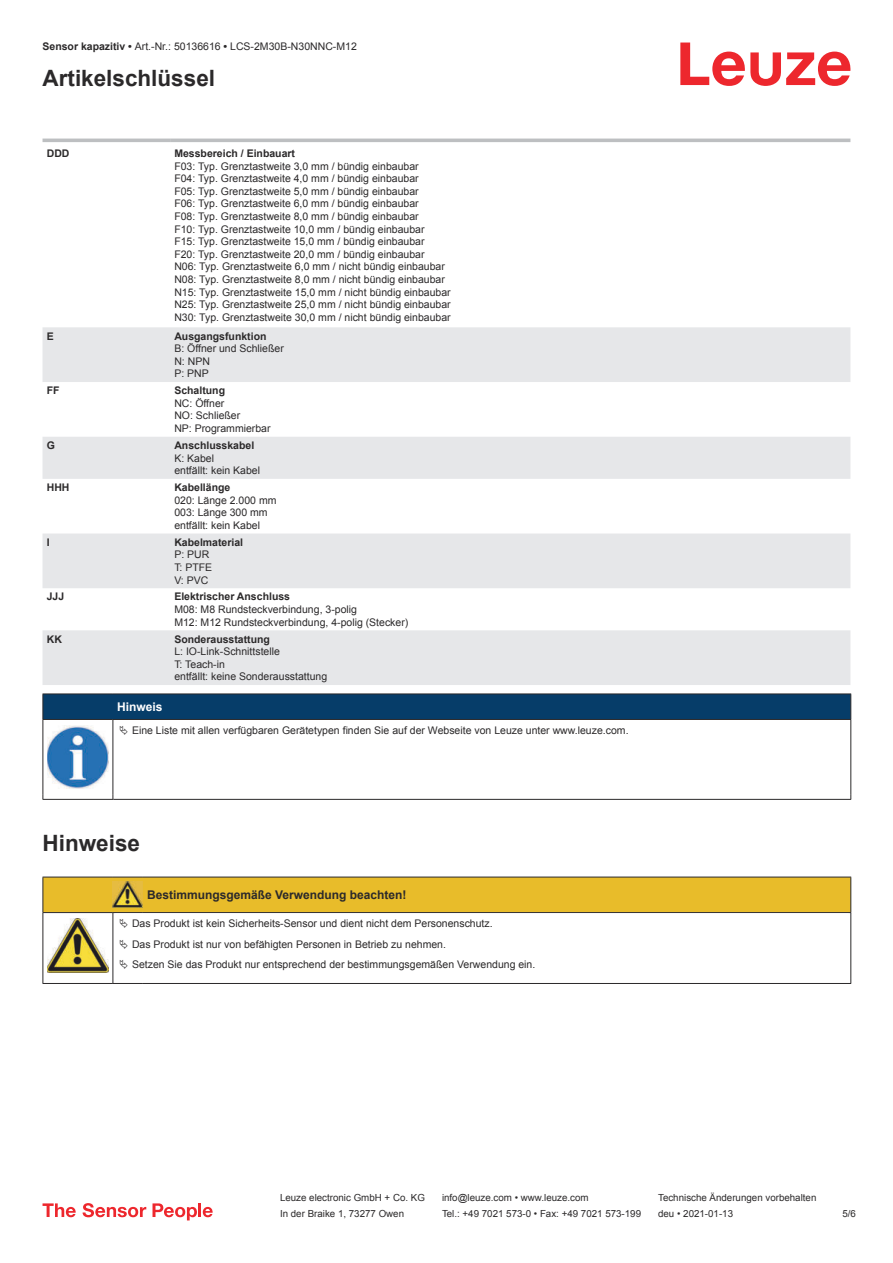
<style>
.page{position:relative;width:893px;height:1263px;background:#fff}
.page>*{position:absolute;margin:0;border:0;box-sizing:border-box;transform-origin:0 0}
.t1{font:700 22.5px "Arial";color:#2b292a}
.t2{font:700 12px "Arial";color:#2b292a}
.t3{font:700 12px "Arial";color:#fff}
.t4{font:10.5px/12.6px "Arial";color:#2b292a}
.t5{font:700 10.5px "Arial";color:#2b292a}
.t6{font:9.75px "Arial";color:#2b292a}
.s1{font-weight:700}
</style>
<div class="page">
<svg style="left:680px;top:43px;width:170px;height:43px"></svg>
<svg style="left:43px;top:327px;width:807px;height:358px;fill:#e6e7e9"></svg>
<hr style="left:43px;top:139px;width:127px;height:3px;background:#bdbfc1">
<hr style="left:170px;top:139px;width:680px;height:3px;background:#bdbfc1">
<svg style="left:43px;top:1203px;width:33px;height:14px"></svg>
<svg style="left:83px;top:1203px;width:63px;height:14px"></svg>
<svg style="left:153px;top:1203px;width:44px;height:17px"></svg>
<hr style="left:198px;top:1203px;width:3px;height:14px;background:#ed272d">
<svg style="left:203px;top:1207px;width:10px;height:10px"></svg>
<svg style="left:44px;top:720px;width:806px;height:79px"></svg>
<hr style="left:43px;top:693px;width:70px;height:1px;background:#2b292a">
<hr style="left:43px;top:719px;width:70px;height:1px;background:#2b292a">
<hr style="left:113px;top:693px;width:738px;height:1px;background:#2b292a">
<div style="left:43px;top:694px;width:808px;height:25px;background:#063d69"></div>
<hr style="left:113px;top:719px;width:738px;height:1px;background:#2b292a">
<hr style="left:43px;top:720px;width:1px;height:75px;background:#2b292a">
<hr style="left:113px;top:720px;width:1px;height:75px;background:#2b292a">
<hr style="left:850px;top:720px;width:1px;height:75px;background:#2b292a">
<hr style="left:43px;top:799px;width:70px;height:1px;background:#2b292a">
<hr style="left:113px;top:799px;width:738px;height:1px;background:#2b292a">
<img style="left:47px;top:726px;width:61px;height:63px">
<div style="left:115px;top:720px;width:734px;height:21px;background:#fff"></div>
<hr style="left:43px;top:983px;width:70px;height:1px;background:#2b292a">
<hr style="left:113px;top:983px;width:30px;height:1px;background:#2b292a">
<hr style="left:143px;top:983px;width:708px;height:1px;background:#2b292a">
<svg style="left:43px;top:877px;width:808px;height:106px"></svg>
<p class="t4" style="left:43px;top:41px;width:316px"><span class="s1">Sensor kapazitiv •</span> Art.-Nr.: 50136616 <span class="s1">•</span> LCS-2M30B-N30NNC-M12</p>
<h1 class="t1" style="left:43px;top:69px;width:174px">Artikelschlüssel</h1>
<p class="t5" style="left:47px;top:149px;width:24px">DDD</p>
<p class="t5" style="left:174px;top:149px;width:122px">Messbereich / Einbauart</p>
<p class="t4" style="left:174px;top:161px;width:278px">F03: Typ. Grenztastweite 3,0 mm / bündig einbaubar<br>F04: Typ. Grenztastweite 4,0 mm / bündig einbaubar<br>F05: Typ. Grenztastweite 5,0 mm / bündig einbaubar<br>F06: Typ. Grenztastweite 6,0 mm / bündig einbaubar<br>F08: Typ. Grenztastweite 8,0 mm / bündig einbaubar<br>F10: Typ. Grenztastweite 10,0 mm / bündig einbaubar<br>F15: Typ. Grenztastweite 15,0 mm / bündig einbaubar<br>F20: Typ. Grenztastweite 20,0 mm / bündig einbaubar<br>N06: Typ. Grenztastweite 6,0 mm / nicht bündig einbaubar N08: Typ. Grenztastweite 8,0 mm / nicht bündig einbaubar N15: Typ. Grenztastweite 15,0 mm / nicht bündig einbaubar N25: Typ. Grenztastweite 25,0 mm / nicht bündig einbaubar N30: Typ. Grenztastweite 30,0 mm / nicht bündig einbaubar</p>
<p class="t5" style="left:47px;top:332px;width:9px">E</p>
<p class="t5" style="left:174px;top:332px;width:94px">Ausgangsfunktion</p>
<p class="t4" style="left:174px;top:343px;width:111px">B: Öffner und Schließer<br>N: NPN<br>P: PNP</p>
<p class="t5" style="left:47px;top:386px;width:14px">FF</p>
<p class="t5" style="left:174px;top:386px;width:52px">Schaltung</p>
<p class="t4" style="left:174px;top:398px;width:98px">NC: Öffner<br>NO: Schließer<br>NP: Programmierbar</p>
<p class="t5" style="left:47px;top:441px;width:10px">G</p>
<p class="t5" style="left:174px;top:441px;width:81px">Anschlusskabel</p>
<p class="t4" style="left:174px;top:452px;width:87px">K: Kabel<br>entfällt: kein Kabel</p>
<p class="t5" style="left:47px;top:483px;width:24px">HHH</p>
<p class="t5" style="left:174px;top:483px;width:58px">Kabellänge</p>
<p class="t4" style="left:174px;top:495px;width:104px">020: Länge 2.000 mm<br>003: Länge 300 mm entfällt: kein Kabel</p>
<p class="t5" style="left:47px;top:538px;width:4px">I</p>
<p class="t5" style="left:174px;top:538px;width:70px">Kabelmaterial</p>
<p class="t4" style="left:174px;top:549px;width:39px">P: PUR<br>T: PTFE<br>V: PVC</p>
<p class="t5" style="left:47px;top:592px;width:19px">JJJ</p>
<p class="t5" style="left:174px;top:592px;width:117px">Elektrischer Anschluss</p>
<p class="t4" style="left:174px;top:604px;width:236px">M08: M8 Rundsteckverbindung, 3-polig<br>M12: M12 Rundsteckverbindung, 4-polig (Stecker)</p>
<p class="t5" style="left:47px;top:635px;width:17px">KK</p>
<p class="t5" style="left:174px;top:635px;width:97px">Sonderausstattung</p>
<p class="t4" style="left:174px;top:646px;width:154px">L: IO-Link-Schnittstelle<br>T: Teach-in<br>entfällt: keine Sonderausstattung</p>
<p class="t3" style="left:117px;top:702px;width:47px">Hinweis</p>
<p class="t4" style="left:132px;top:725px;width:498px">Eine Liste mit allen verfügbaren Gerätetypen finden Sie auf der Webseite von Leuze unter www.leuze.com.</p>
<h1 class="t1" style="left:43px;top:834px;width:99px">Hinweise</h1>
<p class="t2" style="left:147px;top:890px;width:261px">Bestimmungsgemäße Verwendung beachten!</p>
<p class="t4" style="left:132px;top:914px;width:405px;line-height:20.2px">Das Produkt ist kein Sicherheits-Sensor und dient nicht dem Personenschutz.<br>Das Produkt ist nur von befähigten Personen in Betrieb zu nehmen.<br>Setzen Sie das Produkt nur entsprechend der bestimmungsgemäßen Verwendung ein.</p>
<p class="t6" style="left:280px;top:1194px;width:146px">Leuze electronic GmbH + Co. KG</p>
<p class="t6" style="left:442px;top:1194px;width:148px">info@leuze.com • www.leuze.com</p>
<p class="t6" style="left:658px;top:1194px;width:160px">Technische Änderungen vorbehalten</p>
<p class="t6" style="left:280px;top:1210px;width:126px">In der Braike 1, 73277 Owen</p>
<p class="t6" style="left:442px;top:1210px;width:201px">Tel.: +49 7021 573-0 • Fax: +49 7021 573-199</p>
<p class="t6" style="left:658px;top:1210px;width:76px">deu • 2021-01-13</p>
<p class="t6" style="left:842px;top:1210px;width:15px">5 /6</p>
</div>
